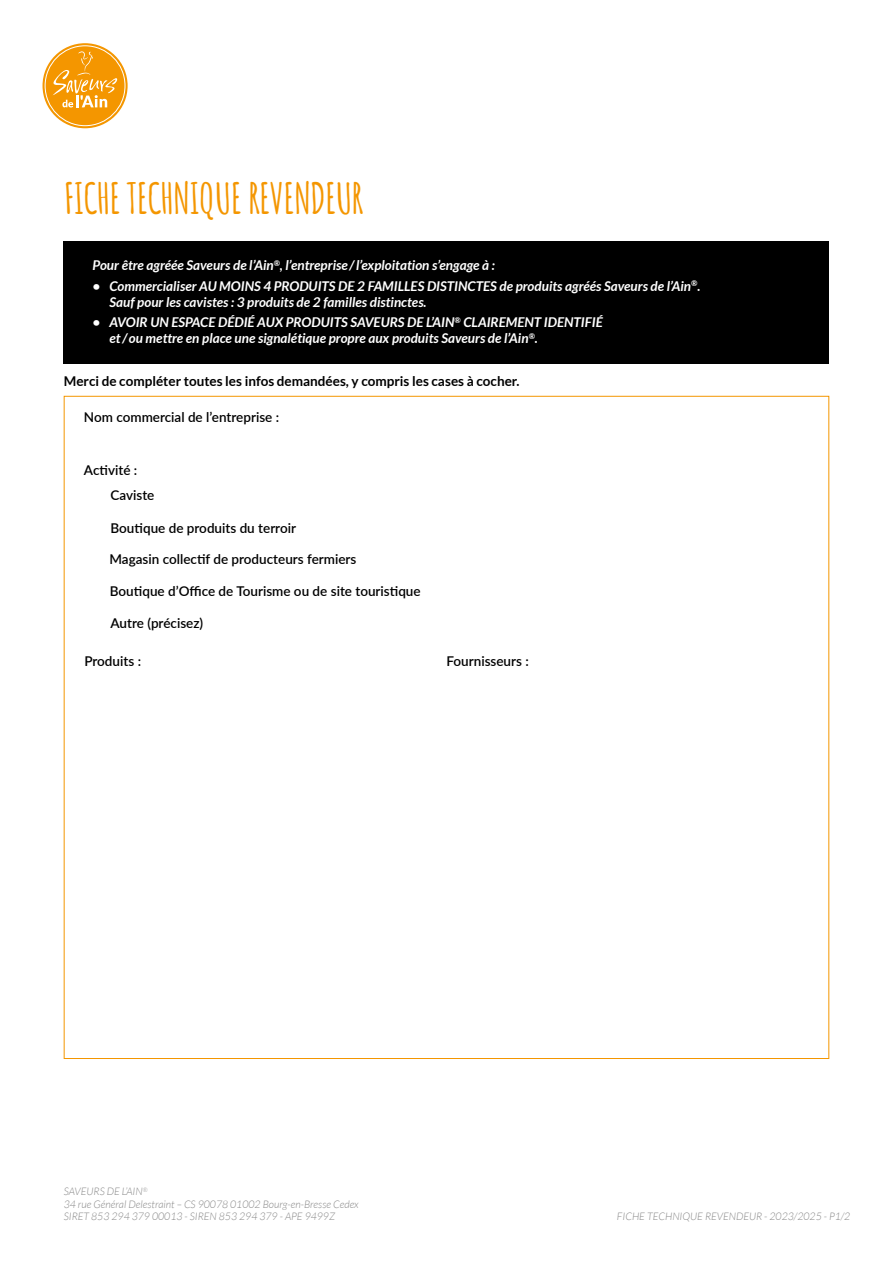
<style>
.page{position:relative;width:893px;height:1263px;background:#fff}
.page>*{position:absolute;margin:0;border:0;box-sizing:border-box;transform-origin:0 0}
.t1{font:700 42px "Amatic SC";letter-spacing:-.025em;color:#f49600}
.t2{font:italic 700 13.5px/16.2px "Lato";color:#fff}
.t3{font:600 13.5px "Lato";color:#000}
.t4{font:700 13.5px "Lato";color:#000}
.t5{font:italic 300 10.5px/12.6px "Lato";color:#878787}
</style>
<div class="page">
<svg style="left:43px;top:43px;width:85px;height:85px"></svg>
<div style="left:45px;top:46px;width:80px;height:80px;background:#f49600;border-radius:50%"></div>
<div style="left:45px;top:46px;width:80px;height:80px;border:1px solid #fff;border-radius:50%"></div>
<svg style="left:52px;top:51px;width:65px;height:56px"></svg>
<div style="left:64px;top:241px;width:765px;height:123px;background:#000"></div>
<h1 class="t1" style="left:64px;top:166px;width:301px">FICHE TECHNIQUE REVENDEUR</h1>
<p class="t2" style="left:92px;top:257px;width:404px">Pour être agréée Saveurs de l’Ain<sup>®</sup>, l’entreprise /l’exploitation s’engage à :</p>
<p class="t2" style="left:109px;top:278px;width:593px;text-indent:-17px">• Commercialiser AU MOINS 4 PRODUITS DE 2 FAMILLES DISTINCTES de produits agréés Saveurs de l’Ain<sup>®</sup>.<br>Sauf pour les cavistes : 3 produits de 2 familles distinctes.</p>
<p class="t2" style="left:109px;top:314px;width:495px;text-indent:-17px">• AVOIR UN ESPACE DÉDIÉ AUX PRODUITS SAVEURS DE L’AIN<sup>®</sup> CLAIREMENT IDENTIFIÉ et/ou mettre en place une signalétique propre aux produits Saveurs de l’Ain<sup>®</sup>.</p>
<p class="t4" style="left:64px;top:373px;width:457px">Merci de compléter toutes les infos demandées, y compris les cases à cocher.</p>
<p class="t3" style="left:84px;top:407px;width:197px">Nom commercial de l’entreprise :</p>
<p class="t3" style="left:84px;top:460px;width:55px">Activité :</p>
<p class="t3" style="left:111px;top:486px;width:45px">Caviste</p>
<p class="t3" style="left:111px;top:518px;width:187px">Boutique de produits du terroir</p>
<p class="t3" style="left:109px;top:550px;width:248px">Magasin collectif de producteurs fermiers</p>
<p class="t3" style="left:110px;top:582px;width:312px">Boutique d’Office de Tourisme ou de site touristique</p>
<p class="t3" style="left:111px;top:613px;width:94px">Autre (précisez)</p>
<p class="t3" style="left:84px;top:651px;width:58px">Produits :</p>
<p class="t3" style="left:446px;top:651px;width:84px">Fournisseurs :</p>
<p class="t5" style="left:64px;top:1185px;width:296px">SAVEURS DE L’AIN<sup>®<br></sup>34 rue Général Delestraint – CS 90078 01002 Bourg-en-Bresse Cedex<br>SIRET 853 294 379 00013 - SIREN 853 294 379 - APE 9499Z</p>
<p class="t5" style="left:617px;top:1211px;width:235px">FICHE TECHNIQUE REVENDEUR - 2023/2025 - P1/2</p>
</div>
